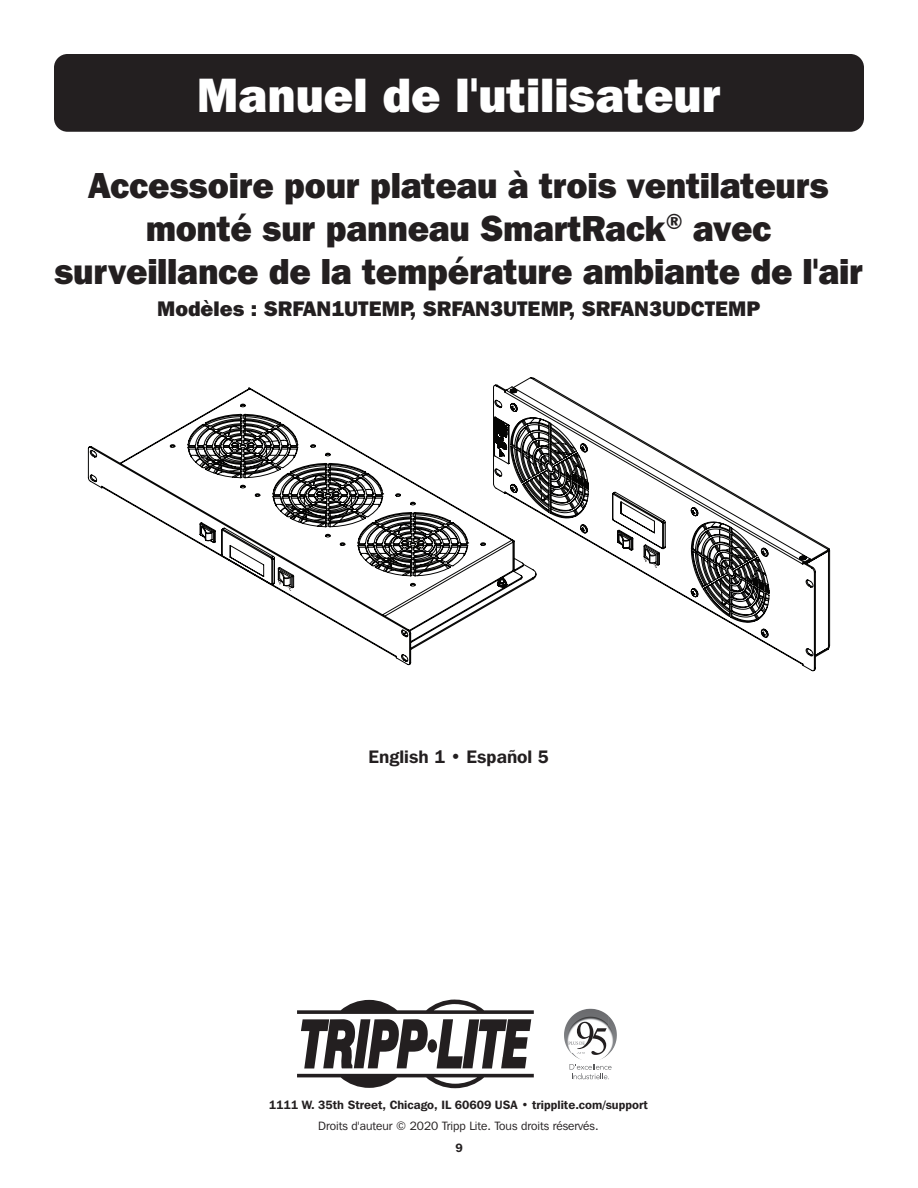
<style>
.page{position:relative;width:918px;height:1188px;background:#fff}
.page>*{position:absolute;margin:0;border:0;box-sizing:border-box;transform-origin:0 0}
.t1{font:800 48px "Franklin Gothic IT Cby BT";color:#fff}
.t2{font:800 36px/43.2px "Franklin Gothic IT Cby BT";letter-spacing:-.01em;color:#231f20;text-align:center}
.t3{font:800 21px "Franklin Gothic IT Cby BT";color:#231f20}
.t4{font:600 18px "Franklin Gothic IT Cby BT";color:#231f20}
.t5{font:600 12px "Franklin Gothic IT Cby BT";color:#231f20}
.t6{font:12px "Franklin Gothic IT Cby BT";color:#231f20}
</style>
<div class="page">
<div style="left:54px;top:54px;width:810px;height:78px;background:#231f20;border-radius:14px"></div>
<svg style="left:297px;top:1000px;width:237px;height:68px"></svg>
<svg style="left:297px;top:1074px;width:237px;height:14px"></svg>
<svg style="left:88px;top:387px;width:405px;height:279px"></svg>
<svg style="left:493px;top:377px;width:338px;height:295px"></svg>
<svg style="left:643px;top:544px;width:17px;height:24px"></svg>
<svg style="left:277px;top:567px;width:18px;height:24px"></svg>
<img style="left:567px;top:1009px;width:22px;height:14px">
<img style="left:608px;top:1021px;width:9px;height:34px">
<img style="left:571px;top:1053px;width:32px;height:7px">
<svg style="left:577px;top:1022px;width:30px;height:33px"></svg>
<svg style="left:570px;top:1064px;width:42px;height:15px"></svg>
<p class="t1" style="left:197px;top:65px;width:526px">Manuel de l'utilisateur</p>
<p class="t2" style="left:54px;top:163px;width:811px">Accessoire pour plateau à trois ventilateurs monté sur panneau SmartRack<sup>®</sup> avec surveillance de la température ambiante de l'air</p>
<p class="t3" style="left:157px;top:295px;width:605px">Modèles : SRFAN1UTEMP, SRFAN3UTEMP, SRFAN3UDCTEMP</p>
<p class="t4" style="left:369px;top:745px;width:182px">English 1 • Español 5</p>
<p class="t5" style="left:269px;top:1097px;width:380px">1111 W. 35th Street, Chicago, IL 60609 USA • tripplite.com/support</p>
<p class="t6" style="left:318px;top:1118px;width:282px">Droits d'auteur © 2020 Tripp Lite. Tous droits réservés.</p>
<p class="t5" style="left:455px;top:1141px;width:9px">9</p>
</div>
